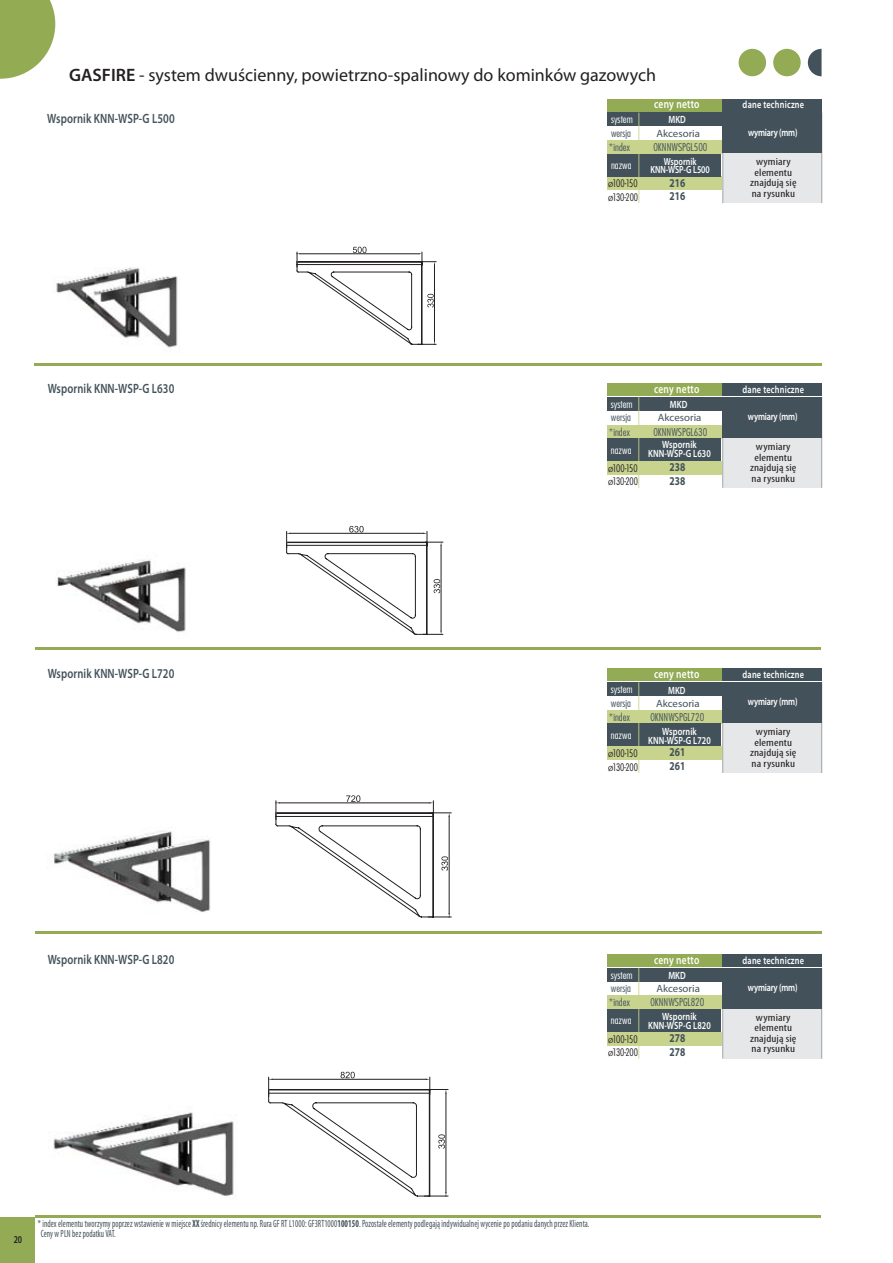
<style>
.page{position:relative;width:893px;height:1263px;background:#fff}
.page>*{position:absolute;margin:0;border:0;box-sizing:border-box;transform-origin:0 0}
.t1{font:18px "Myriad Pro";color:#231f20}
.t2{font:600 13.5px "Myriad Pro";letter-spacing:.01em;color:#43525a;scale:.78 1}
.t3{font:600 13.5px "Myriad Pro";letter-spacing:.01em;color:#43525a;scale:.79 1}
.t4{font:600 12px "Myriad Pro";letter-spacing:.025em;color:#fff;scale:.79 1}
.t5{font:700 12px/13.5px "Myriad Pro";letter-spacing:.01em;color:#43525a;scale:.79 1}
.t6{font:condensed 10.5px/10.5px "Myriad Pro";letter-spacing:.01em;color:#43525a;scale:.79 1}
.t7{font:condensed 10.5px/10.5px "Myriad Pro";letter-spacing:.01em;color:#231f20;text-align:center;scale:1.19 1}
.t8{font:600 10.5px/9px "Myriad Pro";letter-spacing:.01em;color:#fff;text-align:center;scale:.79 1}
.t9{font:300 10.5px "Fujiyama";color:#43525a}
.t10{font:300 10.5px "Fujiyama";color:#fff}
.t11{font:600 10.5px "Myriad Pro";letter-spacing:-.025em;color:#fff;scale:.79 1}
.t12{font:10.5px "Myriad Pro";color:#43525a}
.t13{font:600 10.5px "Myriad Pro";color:#231f20;scale:.75 1}
.t14{font:600 10.35px/8.9px "Myriad Pro";letter-spacing:-.005em;color:#fff;text-align:center;scale:.77 1}
.t15{font:300 10.2px/13.5px "Fujiyama";letter-spacing:-.015em;color:#231f20}
.s1{font-weight:600}
.s2{font-family:"Myriad Pro";font-weight:400;font-size:7.5px}
.s3{font-family:"Fujiyama";font-weight:300;font-size:10.2px}
.s4{font-weight:700}
</style>
<div class="page">
<img style="left:46px;top:559px;width:145px;height:91px">
<img style="left:48px;top:1112px;width:190px;height:104px">
<svg style="left:268px;top:1072px;width:180px;height:125px"></svg>
<img style="left:38px;top:831px;width:183px;height:103px">
<img style="left:51px;top:267px;width:134px;height:99px">
<div style="left:723px;top:723px;width:98px;height:50px;background:#e6e7e8"></div>
<div style="left:723px;top:1009px;width:98px;height:50px;background:#e6e7e8"></div>
<svg style="left:297px;top:247px;width:139px;height:98px"></svg>
<hr style="left:821px;top:682px;width:1px;height:91px;background:#939598">
<div style="left:722px;top:669px;width:100px;height:12px;background:#43525a"></div>
<hr style="left:722px;top:682px;width:1px;height:91px;background:#939598">
<div style="left:607px;top:710px;width:114px;height:14px;background:#c8d38d"></div>
<div style="left:607px;top:746px;width:114px;height:14px;background:#c8d38d"></div>
<div style="left:607px;top:724px;width:114px;height:22px;background:#43525a"></div>
<div style="left:607px;top:682px;width:114px;height:14px;background:#43525a"></div>
<hr style="left:638px;top:682px;width:1px;height:91px;background:#c8d38d">
<div style="left:607px;top:669px;width:114px;height:12px;background:#92ab54"></div>
<div style="left:722px;top:682px;width:100px;height:41px;background:#43525a"></div>
<hr style="left:821px;top:968px;width:1px;height:91px;background:#939598">
<div style="left:722px;top:954px;width:100px;height:13px;background:#43525a"></div>
<hr style="left:722px;top:968px;width:1px;height:91px;background:#939598">
<div style="left:607px;top:995px;width:114px;height:14px;background:#c8d38d"></div>
<div style="left:607px;top:1032px;width:114px;height:13px;background:#c8d38d"></div>
<div style="left:607px;top:1009px;width:114px;height:23px;background:#43525a"></div>
<div style="left:607px;top:968px;width:114px;height:14px;background:#43525a"></div>
<hr style="left:638px;top:968px;width:1px;height:91px;background:#c8d38d">
<div style="left:607px;top:954px;width:114px;height:13px;background:#92ab54"></div>
<div style="left:722px;top:968px;width:100px;height:41px;background:#43525a"></div>
<div style="left:0;top:1218px;width:35px;height:45px;background:#92ab54"></div>
<hr style="left:34px;top:363px;width:788px;height:2px;background:#92ab54">
<hr style="left:36px;top:647px;width:785px;height:2px;background:#92ab54">
<hr style="left:36px;top:931px;width:786px;height:2px;background:#92ab54">
<hr style="left:36px;top:1216px;width:785px;height:2px;background:#92ab54">
<svg style="left:808px;top:49px;width:14px;height:27px"></svg>
<div style="left:773px;top:49px;width:28px;height:27px;background:#92ab54;border-radius:50%"></div>
<div style="left:739px;top:49px;width:27px;height:27px;background:#92ab54;border-radius:50%"></div>
<svg style="left:276px;top:795px;width:175px;height:123px"></svg>
<svg style="left:0;top:0;width:55px;height:79px;background:#a3b86d"></svg>
<div style="left:723px;top:438px;width:98px;height:50px;background:#e6e7e8"></div>
<hr style="left:821px;top:397px;width:1px;height:91px;background:#939598">
<div style="left:722px;top:383px;width:100px;height:13px;background:#43525a"></div>
<hr style="left:722px;top:397px;width:1px;height:91px;background:#939598">
<div style="left:607px;top:425px;width:114px;height:13px;background:#c8d38d"></div>
<div style="left:607px;top:461px;width:114px;height:13px;background:#c8d38d"></div>
<div style="left:607px;top:438px;width:114px;height:23px;background:#43525a"></div>
<div style="left:607px;top:397px;width:114px;height:14px;background:#43525a"></div>
<hr style="left:638px;top:397px;width:1px;height:91px;background:#c8d38d">
<div style="left:607px;top:383px;width:114px;height:13px;background:#92ab54"></div>
<div style="left:722px;top:397px;width:100px;height:41px;background:#43525a"></div>
<svg style="left:286px;top:526px;width:157px;height:109px"></svg>
<div style="left:723px;top:153px;width:98px;height:50px;background:#e6e7e8"></div>
<hr style="left:821px;top:113px;width:1px;height:90px;background:#939598">
<div style="left:722px;top:99px;width:100px;height:12px;background:#43525a"></div>
<hr style="left:722px;top:113px;width:1px;height:90px;background:#939598">
<div style="left:607px;top:140px;width:114px;height:14px;background:#c8d38d"></div>
<div style="left:607px;top:176px;width:114px;height:14px;background:#c8d38d"></div>
<div style="left:607px;top:154px;width:114px;height:22px;background:#43525a"></div>
<div style="left:607px;top:112px;width:114px;height:14px;background:#43525a"></div>
<hr style="left:638px;top:113px;width:1px;height:90px;background:#c8d38d">
<div style="left:607px;top:99px;width:114px;height:12px;background:#92ab54"></div>
<div style="left:722px;top:113px;width:100px;height:40px;background:#43525a"></div>
<h1 class="t1" style="left:69px;top:63px;width:588px"><span class="s1">GASFIRE</span> - system dwuścienny, powietrzno-spalinowy do kominków gazowych</h1>
<p class="t3" style="left:47px;top:110px;width:163px">Wspornik KNN-WSP-G L500</p>
<p class="t4" style="left:654px;top:96px;width:59px">ceny netto</p>
<p class="t8" style="left:743px;top:100px;width:79px">dane techniczne</p>
<p class="t8" style="left:668px;top:115px;width:24px">MKD</p>
<p class="t12" style="left:656px;top:127px;width:45px">Akcesoria</p>
<p class="t10" style="left:611px;top:113px;width:23px">system</p>
<p class="t9" style="left:611px;top:126px;width:21px">wersja</p>
<p class="t10" style="left:611px;top:158px;width:22px">nazwa</p>
<p class="t9" style="left:609px;top:140px;width:23px">*index</p>
<p class="t9" style="left:653px;top:140px;width:55px">0KNNWSPGL500</p>
<p class="t5" style="left:669px;top:175px;width:22px">216<br>216</p>
<p class="t14" style="left:651px;top:156px;width:78px">Wspornik<br>KNN-WSP-G L500</p>
<p class="t15" style="left:608px;top:176px;width:32px"><span class="s2">Ø</span>100-150<br><span class="s2">Ø</span>130-200</p>
<p class="t11" style="left:748px;top:125px;width:64px">wymiary (mm)</p>
<p class="t7" style="left:750px;top:157px;width:41px">wymiary elementu znajdują się na rysunku</p>
<p class="t2" style="left:48px;top:380px;width:164px">Wspornik KNN-WSP-G L630</p>
<p class="t4" style="left:654px;top:381px;width:59px">ceny netto</p>
<p class="t8" style="left:743px;top:385px;width:79px">dane techniczne</p>
<p class="t2" style="left:48px;top:665px;width:164px">Wspornik KNN-WSP-G L720</p>
<p class="t8" style="left:670px;top:400px;width:24px">MKD</p>
<p class="t12" style="left:658px;top:411px;width:45px">Akcesoria</p>
<p class="t10" style="left:611px;top:397px;width:23px">system</p>
<p class="t9" style="left:611px;top:411px;width:21px">wersja</p>
<p class="t10" style="left:611px;top:443px;width:22px">nazwa</p>
<p class="t9" style="left:609px;top:425px;width:23px">*index</p>
<p class="t9" style="left:653px;top:425px;width:55px">0KNNWSPGL630</p>
<p class="t5" style="left:669px;top:460px;width:22px">238<br>238</p>
<p class="t8" style="left:648px;top:440px;width:81px">Wspornik<br>KNN-WSP-G L630</p>
<p class="t15" style="left:608px;top:461px;width:32px"><span class="s2">Ø</span>100-150<br><span class="s2">Ø</span>130-200</p>
<p class="t11" style="left:748px;top:410px;width:64px">wymiary (mm)</p>
<p class="t7" style="left:750px;top:441px;width:41px">wymiary elementu znajdują się na rysunku</p>
<p class="t4" style="left:654px;top:666px;width:59px">ceny netto</p>
<p class="t8" style="left:743px;top:670px;width:79px">dane techniczne</p>
<p class="t10" style="left:611px;top:682px;width:23px">system</p>
<p class="t9" style="left:611px;top:696px;width:21px">wersja</p>
<p class="t10" style="left:611px;top:728px;width:22px">nazwa</p>
<p class="t8" style="left:668px;top:685px;width:24px">MKD</p>
<p class="t12" style="left:656px;top:697px;width:45px">Akcesoria</p>
<p class="t9" style="left:609px;top:710px;width:23px">*index</p>
<p class="t9" style="left:650px;top:710px;width:55px">0KNNWSPGL720</p>
<p class="t5" style="left:669px;top:745px;width:22px">261<br>261</p>
<p class="t8" style="left:648px;top:726px;width:81px">Wspornik<br>KNN-WSP-G L720</p>
<p class="t15" style="left:608px;top:746px;width:32px"><span class="s2">Ø</span>100-150<br><span class="s2">Ø</span>130-200</p>
<p class="t11" style="left:748px;top:695px;width:64px">wymiary (mm)</p>
<p class="t7" style="left:750px;top:726px;width:41px">wymiary elementu znajdują się na rysunku</p>
<p class="t2" style="left:48px;top:951px;width:164px">Wspornik KNN-WSP-G L820</p>
<p class="t4" style="left:654px;top:952px;width:59px">ceny netto</p>
<p class="t8" style="left:743px;top:955px;width:79px">dane techniczne</p>
<p class="t8" style="left:668px;top:970px;width:24px">MKD</p>
<p class="t12" style="left:656px;top:982px;width:45px">Akcesoria</p>
<p class="t10" style="left:611px;top:968px;width:23px">system</p>
<p class="t9" style="left:611px;top:982px;width:21px">wersja</p>
<p class="t10" style="left:611px;top:1014px;width:22px">nazwa</p>
<p class="t9" style="left:609px;top:996px;width:23px">*index</p>
<p class="t9" style="left:650px;top:996px;width:55px">0KNNWSPGL820</p>
<p class="t5" style="left:669px;top:1031px;width:22px">278<br>278</p>
<p class="t8" style="left:648px;top:1012px;width:81px">Wspornik<br>KNN-WSP-G L820</p>
<p class="t15" style="left:608px;top:1032px;width:32px"><span class="s2">Ø</span>100-150<br><span class="s2">Ø</span>130-200</p>
<p class="t11" style="left:748px;top:981px;width:64px">wymiary (mm)</p>
<p class="t7" style="left:750px;top:1012px;width:41px">wymiary elementu znajdują się na rysunku</p>
<p class="t13" style="left:14px;top:1232px;width:14px">20<span class="s3">12</span></p>
<p class="t6" style="left:38px;top:1218px;width:700px">* index elementu tworzymy poprzez wstawienie w miejsce <span class="s4">XX</span> średnicy elementu np. Rura GF RT L1000: GF3RT1000<span class="s4">100150</span>. Pozostałe elementy podlegają indywidualnej wycenie po podaniu danych przez Klienta.<br>Ceny w PLN bez podatku VAT.</p>
</div>
